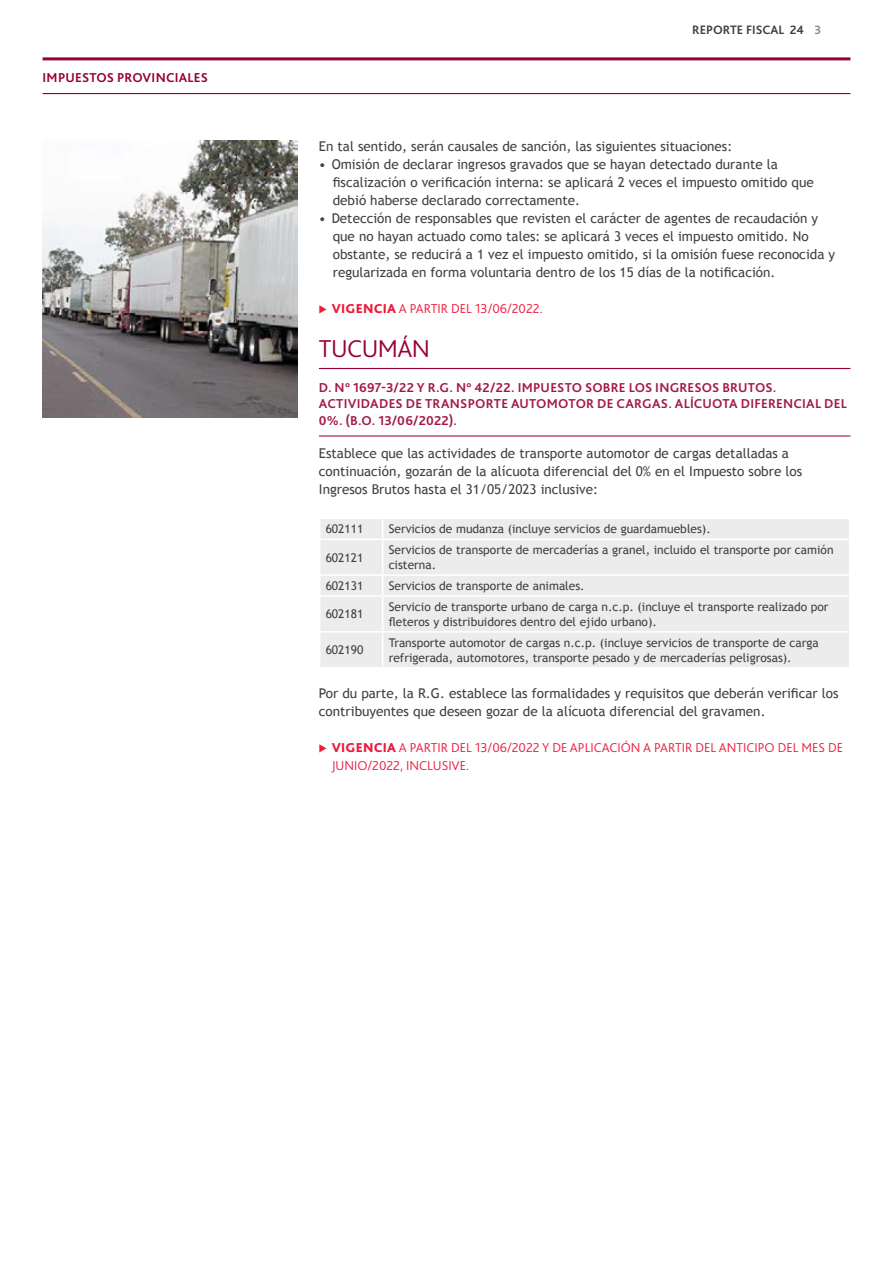
<style>
.page{position:relative;width:893px;height:1263px;background:#fff}
.page>*{position:absolute;margin:0;border:0;box-sizing:border-box;transform-origin:0 0}
.t1{font:300 25.5px "Bliss Pro";letter-spacing:-.02em;color:#98002e}
.t2{font:13.5px/18px "Trebuchet MS";color:#404040}
.t3{font:700 13.5px/16.5px "Bliss Pro";letter-spacing:.02em;color:#a21a43}
.t4{font:300 13.5px/18px "Bliss Pro";color:#ed1a3b}
.t5{font:700 13.5px "Bliss Pro";letter-spacing:.015em;color:#98002e}
.t6{font:700 12.75px "Bliss Pro";color:#404040}
.t7{font:12px/15px "Trebuchet MS";color:#404040}
.s1{font-weight:800}
</style>
<div class="page">
<img style="left:43px;top:141px;width:254px;height:276px">
<hr style="left:319px;top:368px;width:531px;height:1px;background:#98002e">
<hr style="left:319px;top:435px;width:531px;height:2px;background:#a21a43">
<div style="left:320px;top:519px;width:529px;height:148px;background:#ececec"></div>
<svg style="left:382px;top:519px;width:1px;height:19px"></svg>
<hr style="left:319px;top:538px;width:64px;height:2px;background:#fff">
<hr style="left:383px;top:538px;width:467px;height:2px;background:#fff">
<hr style="left:382px;top:540px;width:1px;height:34px;background:#fff">
<hr style="left:319px;top:574px;width:64px;height:2px;background:#fff">
<hr style="left:383px;top:574px;width:467px;height:2px;background:#fff">
<svg style="left:382px;top:576px;width:1px;height:19px"></svg>
<hr style="left:319px;top:595px;width:64px;height:2px;background:#fff">
<hr style="left:383px;top:595px;width:467px;height:2px;background:#fff">
<hr style="left:382px;top:597px;width:1px;height:34px;background:#fff">
<hr style="left:319px;top:631px;width:64px;height:2px;background:#fff">
<hr style="left:383px;top:631px;width:467px;height:2px;background:#fff">
<hr style="left:382px;top:633px;width:1px;height:34px;background:#fff">
<hr style="left:43px;top:57px;width:807px;height:3px;background:#98002e">
<hr style="left:43px;top:93px;width:807px;height:1px;background:#98002e">
<p class="t5" style="left:43px;top:69px;width:167px">IMPUESTOS PROVINCIALES</p>
<p class="t6" style="left:692px;top:22px;width:131px">REPORTE FISCAL 24 3</p>
<p class="t2" style="left:319px;top:137px;width:415px">En tal sentido, serán causales de sanción, las siguientes situaciones:</p>
<p class="t2" style="left:333px;top:155px;width:483px;text-indent:-14px">• Omisión de declarar ingresos gravados que se hayan detectado durante la fiscalización o verificación interna: se aplicará 2 veces el impuesto omitido que debió haberse declarado correctamente.</p>
<p class="t2" style="left:333px;top:209px;width:504px;text-indent:-14px">• Detección de responsables que revisten el carácter de agentes de recaudación y que no hayan actuado como tales: se aplicará 3 veces el impuesto omitido. No obstante, se reducirá a 1 vez el impuesto omitido, si la omisión fuese reconocida y regularizada en forma voluntaria dentro de los 15 días de la notificación.</p>
<p class="t4" style="left:332px;top:299px;width:212px"><span class="s1">VIGENCIA</span> A PARTIR DEL 13/06/2022.</p>
<h1 class="t1" style="left:319px;top:333px;width:113px">TUCUMÁN</h1>
<p class="t3" style="left:319px;top:379px;width:529px">D. N° 1697-3/22 Y R.G. N° 42/22. IMPUESTO SOBRE LOS INGRESOS BRUTOS.<br>ACTIVIDADES DE TRANSPORTE AUTOMOTOR DE CARGAS. ALÍCUOTA DIFERENCIAL DEL<br>0%. (B.O. 13/06/2022).</p>
<p class="t2" style="left:319px;top:444px;width:485px">Establece que las actividades de transporte automotor de cargas detalladas a continuación, gozarán de la alícuota diferencial del 0% en el Impuesto sobre los<br>Ingresos Brutos hasta el 31/05/2023 inclusive:</p>
<p class="t7" style="left:326px;top:522px;width:39px">602111</p>
<p class="t7" style="left:389px;top:522px;width:324px">Servicios de mudanza (incluye servicios de guardamuebles).</p>
<p class="t7" style="left:326px;top:550px;width:39px">602121</p>
<p class="t7" style="left:389px;top:542px;width:446px">Servicios de transporte de mercaderías a granel, incluido el transporte por camión cisterna.</p>
<p class="t7" style="left:326px;top:578px;width:39px">602131</p>
<p class="t7" style="left:389px;top:578px;width:197px">Servicios de transporte de animales.</p>
<p class="t7" style="left:326px;top:607px;width:39px">602181</p>
<p class="t7" style="left:389px;top:599px;width:441px">Servicio de transporte urbano de carga n.c.p. (incluye el transporte realizado por fleteros y distribuidores dentro del ejido urbano).</p>
<p class="t7" style="left:326px;top:643px;width:39px">602190</p>
<p class="t7" style="left:389px;top:635px;width:432px">Transporte automotor de cargas n.c.p. (incluye servicios de transporte de carga refrigerada, automotores, transporte pesado y de mercaderías peligrosas).</p>
<p class="t2" style="left:319px;top:685px;width:521px">Por du parte, la R.G. establece las formalidades y requisitos que deberán verificar los contribuyentes que deseen gozar de la alícuota diferencial del gravamen.</p>
<p class="t4" style="left:332px;top:739px;width:513px"><span class="s1">VIGENCIA</span> A PARTIR DEL 13/06/2022 Y DE APLICACIÓN A PARTIR DEL ANTICIPO DEL MES DE<br>JUNIO/2022, INCLUSIVE.</p>
</div>
